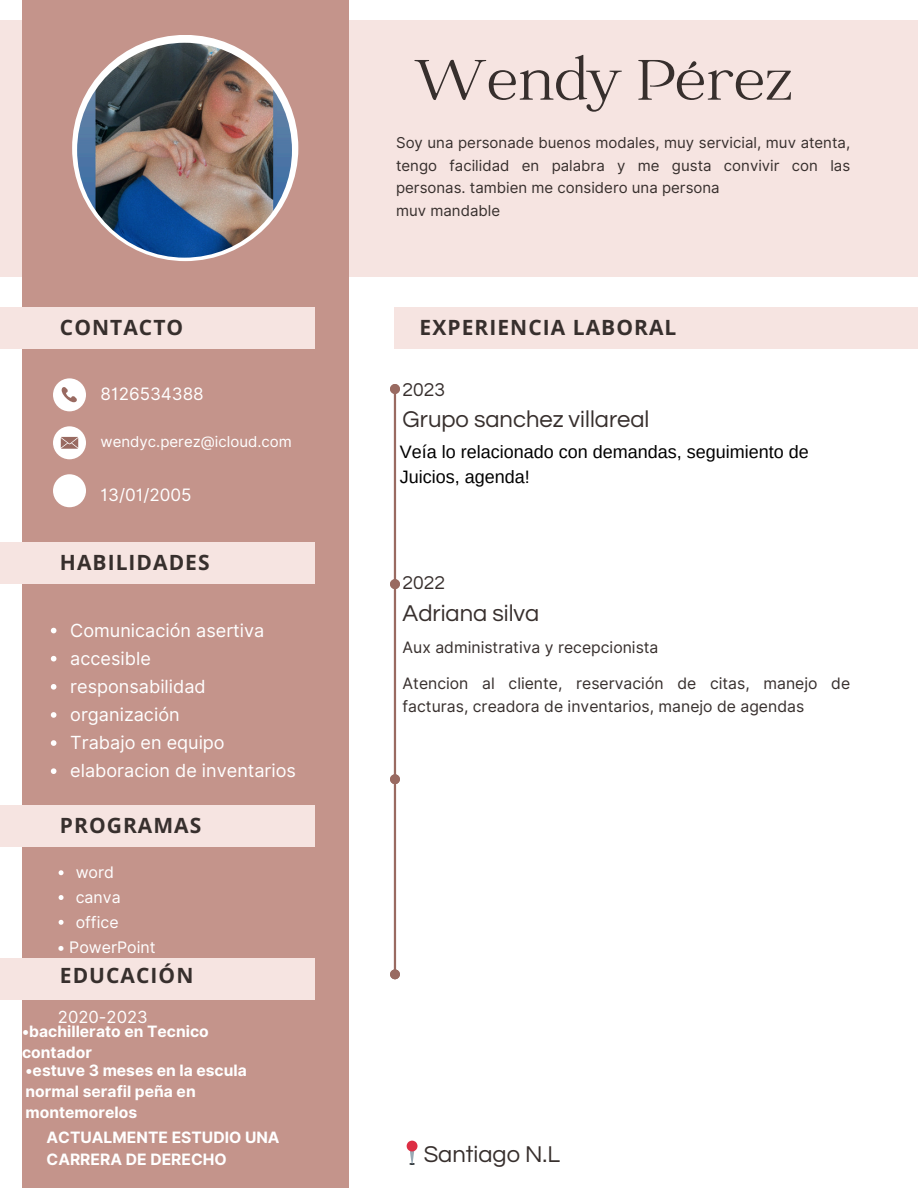
<style>
.page{position:relative;width:918px;height:1188px;background:#fff}
.page>*{position:absolute;margin:0;border:0;box-sizing:border-box;transform-origin:0 0}
.t1{font:63.3px "Catchy Mager";color:#372f2d}
.t2{font:23.7px "Questrial";color:#372f2d}
.t3{font:700 21px "Open Sans";letter-spacing:.05em;color:#372f2d}
.t4{font:19.35px "Questrial";color:#372f2d}
.t5{font:18px "Inter";color:#fff}
.t6{font:18px/24.8px "Arimo";color:#000}
.t7{font:17.1px "Inter";color:#fff}
.t8{font:16.65px "Inter";color:#fff}
.t9{font:15.9px "Inter";color:#fff}
.t10{font:15.75px/23.7px "Inter";color:#372f2d}
.t11{font:700 15.6px/21.1px "Inter";color:#fff}
.t12{font:15px/22.5px "Inter";color:#372f2d;text-align:justify}
.t13{font:15px "Inter";color:#fff}
</style>
<div class="page">
<div style="left:0;top:20px;width:918px;height:256px;background:#f6e4e1"></div>
<div style="left:22px;top:0;width:326px;height:1188px;background:#c4948b"></div>
<div style="left:72px;top:35px;width:226px;height:226px;background:#fff;border-radius:50%"></div>
<img style="left:77px;top:43px;width:215px;height:215px;border-radius:50%">
<div style="left:394px;top:307px;width:524px;height:42px;background:#f6e4e1"></div>
<div style="left:0;top:542px;width:315px;height:42px;background:#f6e4e1"></div>
<div style="left:0;top:307px;width:315px;height:42px;background:#f6e4e1"></div>
<div style="left:0;top:805px;width:315px;height:42px;background:#f6e4e1"></div>
<div style="left:0;top:958px;width:315px;height:42px;background:#f6e4e1"></div>
<hr style="left:394px;top:384px;width:2px;height:595px;background:#996a61">
<svg style="left:390px;top:384px;width:10px;height:10px"></svg>
<svg style="left:390px;top:579px;width:10px;height:10px"></svg>
<svg style="left:51px;top:628px;width:5px;height:5px"></svg>
<svg style="left:51px;top:656px;width:5px;height:5px"></svg>
<svg style="left:51px;top:684px;width:5px;height:6px"></svg>
<svg style="left:51px;top:712px;width:5px;height:6px"></svg>
<svg style="left:51px;top:740px;width:5px;height:6px"></svg>
<svg style="left:51px;top:768px;width:5px;height:6px"></svg>
<div style="left:53px;top:378px;width:33px;height:33px;background:#fff;border-radius:50%"></div>
<svg style="left:61px;top:387px;width:16px;height:16px"></svg>
<div style="left:53px;top:426px;width:33px;height:33px;background:#fff;border-radius:50%"></div>
<div style="left:53px;top:474px;width:33px;height:33px;background:#fff;border-radius:50%"></div>
<svg style="left:61px;top:437px;width:17px;height:12px"></svg>
<svg style="left:390px;top:774px;width:10px;height:10px"></svg>
<svg style="left:390px;top:969px;width:10px;height:10px"></svg>
<svg style="left:59px;top:870px;width:5px;height:5px"></svg>
<svg style="left:59px;top:895px;width:5px;height:5px"></svg>
<svg style="left:59px;top:920px;width:5px;height:5px"></svg>
<p class="t3" style="left:60px;top:312px;width:125px">CONTACTO</p>
<p class="t7" style="left:101px;top:384px;width:105px">8126534388</p>
<p class="t13" style="left:101px;top:433px;width:193px">wendyc.perez@icloud.com</p>
<h6 class="t7" style="left:101px;top:484px;width:92px">13/01/2005</h6>
<p class="t3" style="left:60px;top:547px;width:151px">HABILIDADES</p>
<p class="t5" style="left:70px;top:619px;width:196px">Comunicación asertiva</p>
<p class="t5" style="left:70px;top:648px;width:82px">accesible</p>
<p class="t5" style="left:70px;top:676px;width:137px">responsabilidad</p>
<p class="t5" style="left:70px;top:704px;width:111px">organización</p>
<p class="t5" style="left:70px;top:732px;width:156px">Trabajo en equipo</p>
<h5 class="t5" style="left:70px;top:760px;width:227px">elaboracion de inventarios</h5>
<p class="t3" style="left:60px;top:811px;width:143px">PROGRAMAS</p>
<h3 class="t9" style="left:76px;top:863px;width:40px">word</h3>
<h3 class="t9" style="left:76px;top:888px;width:46px">canva</h3>
<h4 class="t9" style="left:76px;top:912px;width:44px">office</h4>
<h2 class="t9" style="left:58px;top:937px;width:100px">• PowerPoint</h2>
<p class="t3" style="left:60px;top:961px;width:135px">EDUCACIÓN</p>
<p class="t8" style="left:58px;top:1007px;width:91px">2020-2023</p>
<h1 class="t11" style="left:22px;top:1021px;width:188px">•bachillerato en Tecnico contador</h1>
<p class="t11" style="left:26px;top:1060px;width:223px">•estuve 3 meses en la escula normal serafil peña en montemorelos</p>
<h3 class="t11" style="left:47px;top:1127px;width:235px">ACTUALMENTE ESTUDIO UNA<br>CARRERA DE DERECHO</h3>
<p class="t1" style="left:413px;top:49px;width:382px">Wendy Pérez</p>
<p class="t12" style="left:396px;top:131px;width:456px">Soy una personade buenos modales, muy servicial, muv atenta, tengo facilidad en palabra y me gusta convivir con las personas. tambien me considero una persona</p>
<p class="t12" style="left:396px;top:199px;width:105px">muv mandable</p>
<p class="t3" style="left:420px;top:312px;width:258px">EXPERIENCIA LABORAL</p>
<p class="t4" style="left:403px;top:380px;width:44px">2023</p>
<p class="t2" style="left:403px;top:407px;width:248px">Grupo sanchez villareal</p>
<p class="t6" style="left:400px;top:439px;width:411px">Veía lo relacionado con demandas, seguimiento de<br>Juicios, agenda!</p>
<p class="t4" style="left:403px;top:574px;width:44px">2022</p>
<h3 class="t2" style="left:403px;top:601px;width:138px">Adriana silva</h3>
<h2 class="t10" style="left:403px;top:635px;width:257px">Aux administrativa y recepcionista</h2>
<h4 class="t10" style="left:403px;top:671px;width:449px">Atencion al cliente, reservación de citas, manejo de facturas, creadora de inventarios, manejo de agendas</h4>
<h5 class="t2" style="left:424px;top:1143px;width:138px">Santiago N.L</h5>
</div>
